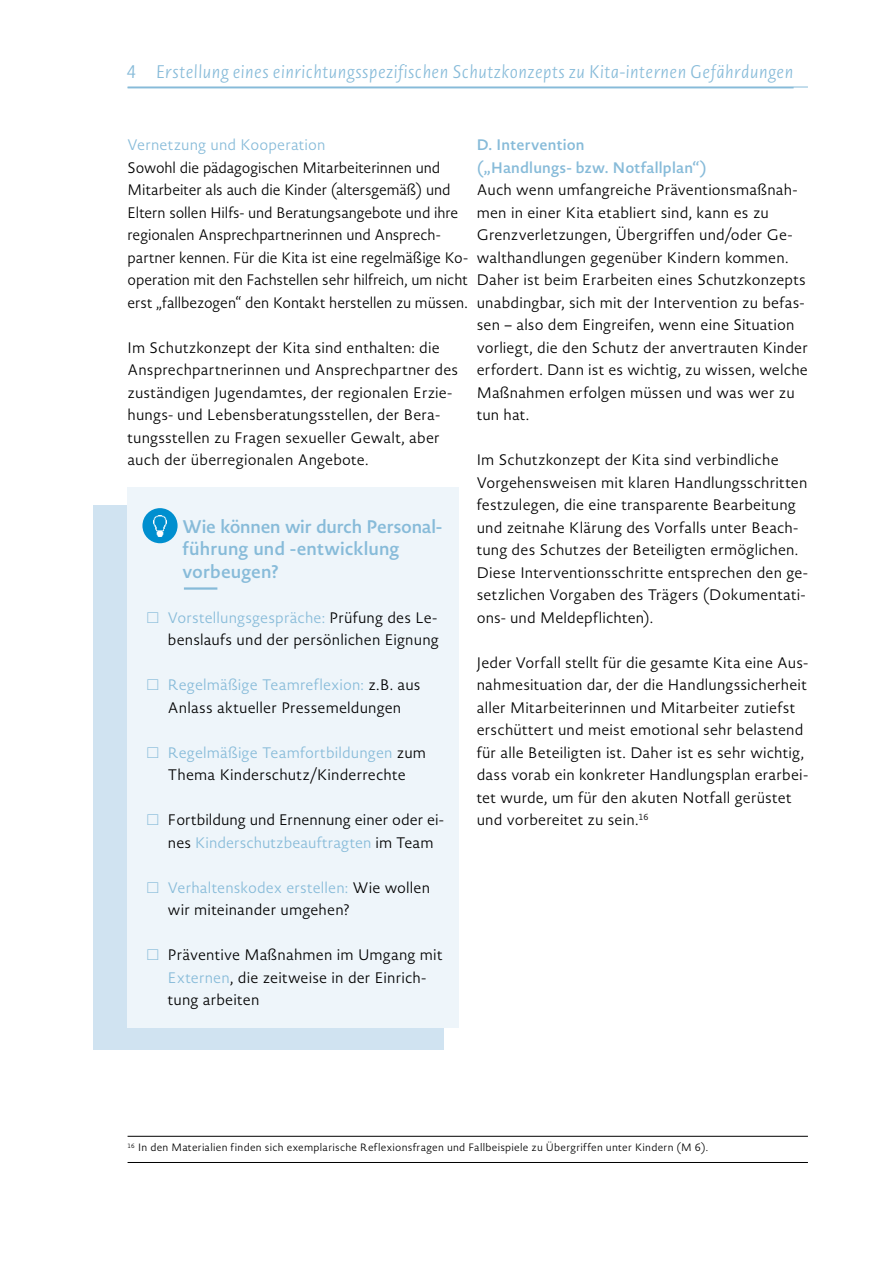
<style>
.page{position:relative;width:893px;height:1263px;background:#fff}
.page>*{position:absolute;margin:0;border:0;box-sizing:border-box;transform-origin:0 0}
.t1{font:italic 300 18px "Novel Sans Pro";letter-spacing:.025em;color:#87bbd9}
.t2{font:600 18px/22.5px "Novel Sans Pro";color:#87bbd9}
.t3{font:300 15px/22.5px "Novel Sans Pro";letter-spacing:.005em;color:#000}
.t4{font:600 15px/22.5px "Novel Sans Pro";letter-spacing:.015em;color:#87bbd9}
.t5{font:300 15px "Novel Sans Pro";letter-spacing:.01em;color:#87bbd9}
.t6{font:300 10.5px "Novel Sans Pro";letter-spacing:.025em;color:#000}
.s1{color:#87bbd9}
</style>
<div class="page">
<hr style="left:128px;top:87px;width:680px;height:1px;background:#87bbd9">
<div style="left:94px;top:505px;width:350px;height:545px;background:#d0e3f1"></div>
<div style="left:128px;top:488px;width:331px;height:540px;background:#eef5fa"></div>
<hr style="left:184px;top:587px;width:33px;height:3px;background:#87bbd9">
<div style="left:142px;top:508px;width:36px;height:35px;background:#008fcf;border-radius:50%"></div>
<img style="left:153px;top:515px;width:14px;height:21px">
<hr style="left:128px;top:1136px;width:680px;height:1px;background:#000">
<hr style="left:128px;top:1162px;width:680px;height:1px;background:#000">
<p class="t1" style="left:127px;top:59px;width:668px">4 Erstellung eines einrichtungsspezifischen Schutzkonzepts zu Kita-internen Gefährdungen</p>
<p class="t5" style="left:128px;top:135px;width:200px">Vernetzung und Kooperation</p>
<p class="t3" style="left:128px;top:156px;width:342px">Sowohl die pädagogischen Mitarbeiterinnen und Mitarbeiter als auch die Kinder (altersgemäß) und Eltern sollen Hilfs- und Beratungsangebote und ihre regionalen Ansprechpartnerinnen und Ansprech&shy;partner kennen. Für die Kita ist eine regelmäßige Ko&shy;operation mit den Fachstellen sehr hilfreich, um nicht erst „fallbezogen“ den Kontakt herstellen zu müssen.</p>
<p class="t3" style="left:128px;top:336px;width:332px">Im Schutzkonzept der Kita sind enthalten: die Ansprechpartnerinnen und Ansprechpartner des zuständigen Jugendamtes, der regionalen Erzie&shy;hungs- und Lebensberatungsstellen, der Bera&shy;tungsstellen zu Fragen sexueller Gewalt, aber auch der überregionalen Angebote.</p>
<p class="t2" style="left:183px;top:515px;width:260px">Wie können wir durch Personal&shy;führung und -entwicklung vorbeugen?</p>
<p class="t3" style="left:147px;top:606px;width:294px;text-align:right"><span class="s1">☐ Vorstellungsgespräche:</span> Prüfung des Le&shy;benslaufs und der persönlichen Eignung</p>
<p class="t3" style="left:147px;top:674px;width:275px;text-align:center"><span class="s1">☐ Regelmäßige Teamreflexion:</span> z.B. aus<br>Anlass aktueller Pressemeldungen</p>
<p class="t3" style="left:147px;top:741px;width:281px;text-align:center"><span class="s1">☐ Regelmäßige Teamfortbildungen</span> zum<br>Thema Kinderschutz/Kinderrechte</p>
<p class="t3" style="left:168px;top:809px;width:277px;text-indent:-21px"><span class="s1">☐</span> Fortbildung und Ernennung einer oder ei&shy;nes <span class="s1">Kinderschutzbeauftragten</span> im Team</p>
<p class="t3" style="left:168px;top:876px;width:264px;text-indent:-21px"><span class="s1">☐ Verhaltenskodex erstellen:</span> Wie wollen wir miteinander umgehen?</p>
<p class="t3" style="left:168px;top:944px;width:276px;text-indent:-21px"><span class="s1">☐</span> Präventive Maßnahmen im Umgang mit<br><span class="s1">Externen</span>, die zeitweise in der Einrich&shy;tung arbeiten</p>
<p class="t4" style="left:477px;top:133px;width:231px">D. Intervention<br>(„Handlungs- bzw. Notfallplan“)</p>
<p class="t3" style="left:477px;top:179px;width:333px">Auch wenn umfangreiche Präventionsmaßnah&shy;men in einer Kita etabliert sind, kann es zu Grenzverletzungen, Übergriffen und/oder Ge&shy;walthandlungen gegenüber Kindern kommen.<br>Daher ist beim Erarbeiten eines Schutzkonzepts unabdingbar, sich mit der Intervention zu befas&shy;sen – also dem Eingreifen, wenn eine Situation vorliegt, die den Schutz der anvertrauten Kinder erfordert. Dann ist es wichtig, zu wissen, welche Maßnahmen erfolgen müssen und was wer zu tun hat.</p>
<p class="t3" style="left:477px;top:449px;width:332px">Im Schutzkonzept der Kita sind verbindliche Vorgehensweisen mit klaren Handlungsschritten festzulegen, die eine transparente Bearbeitung und zeitnahe Klärung des Vorfalls unter Beach&shy;tung des Schutzes der Beteiligten ermöglichen.<br>Diese Interventionsschritte entsprechen den ge&shy;setzlichen Vorgaben des Trägers (Dokumentati&shy;ons- und Meldepflichten).</p>
<p class="t3" style="left:477px;top:651px;width:333px">Jeder Vorfall stellt für die gesamte Kita eine Aus&shy;nahmesituation dar, der die Handlungssicherheit aller Mitarbeiterinnen und Mitarbeiter zutiefst erschüttert und meist emotional sehr belastend für alle Beteiligten ist. Daher ist es sehr wichtig, dass vorab ein konkreter Handlungsplan erarbei&shy;tet wurde, um für den akuten Notfall gerüstet und vorbereitet zu sein.<sup>16</sup></p>
<p class="t6" style="left:128px;top:1140px;width:582px"><sup>16</sup> In den Materialien finden sich exemplarische Reflexionsfragen und Fallbeispiele zu Übergriffen unter Kindern (M 6).</p>
</div>
